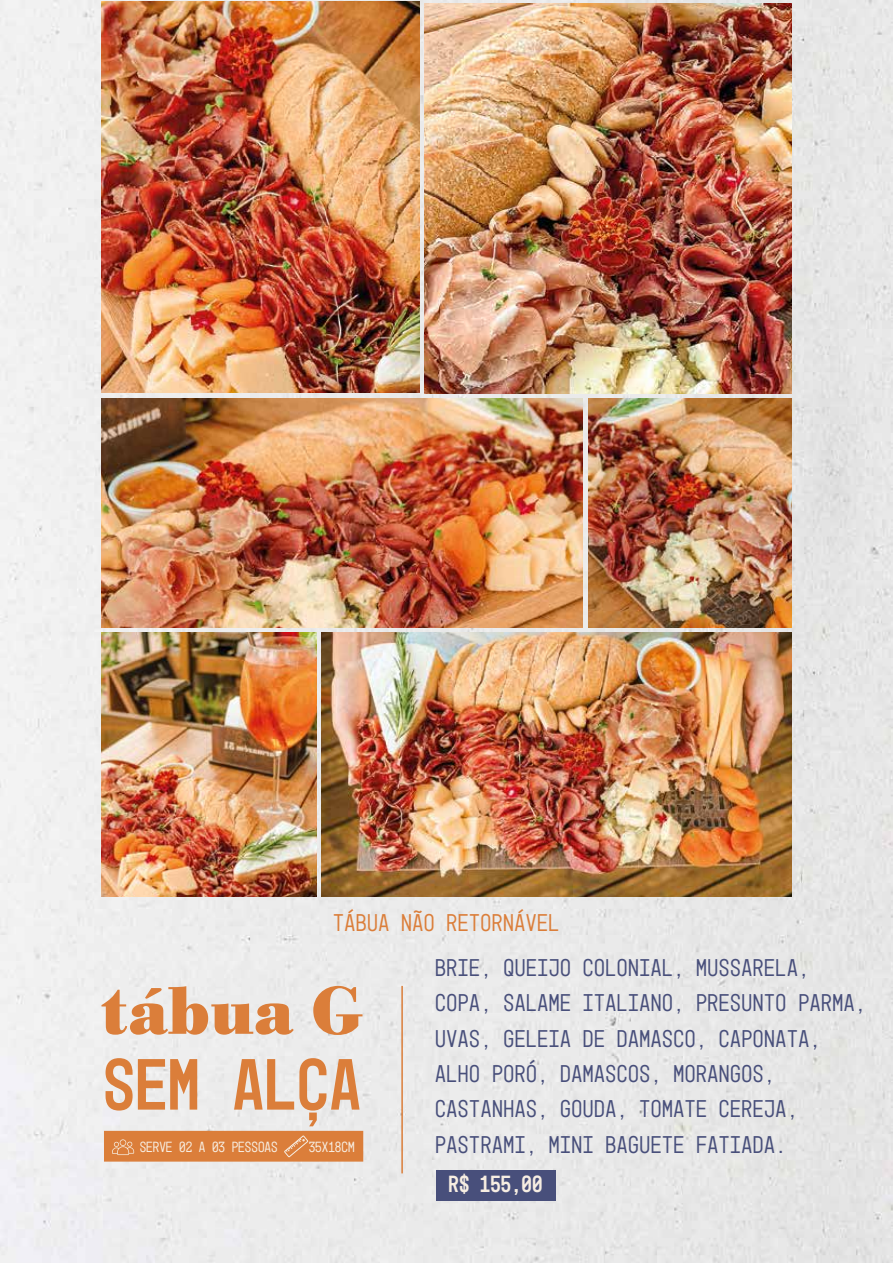
<style>
.page{position:relative;width:893px;height:1263px;background:#fff}
.page>*{position:absolute;margin:0;border:0;box-sizing:border-box;transform-origin:0 0}
.t1{font:73.5px "Mono 45 Headline";color:#db7e3a}
.t2{font:700 70.05px "Bodoni URW";color:#db7e3a}
.t3{font:300 24.6px/35.2px "Mono 45 Headline";letter-spacing:.02em;color:#484f7b}
.t4{font:300 24.6px "Mono 45 Headline";letter-spacing:.02em;color:#db7e3a}
.t5{font:23.7px "Mono 45 Headline";color:#f7eee2}
.t6{font:300 15px "Mono 45 Headline";color:#f7eee2}
</style>
<div class="page">
<img style="left:0;top:1px;width:893px;height:1262px">
<img style="left:424px;top:3px;width:368px;height:390px">
<img style="left:101px;top:2px;width:318px;height:390px">
<img style="left:101px;top:399px;width:482px;height:228px">
<img style="left:321px;top:632px;width:471px;height:264px">
<img style="left:588px;top:399px;width:204px;height:228px">
<img style="left:101px;top:632px;width:215px;height:264px">
<div style="left:104px;top:1131px;width:259px;height:30px;background:#db7e3a"></div>
<svg style="left:112px;top:1139px;width:22px;height:16px"></svg>
<div style="left:436px;top:1169px;width:120px;height:31px;background:#484f7b"></div>
<hr style="left:401px;top:986px;width:2px;height:187px;background:#db7e3a">
<svg style="left:284px;top:1135px;width:24px;height:22px"></svg>
<p class="t4" style="left:333px;top:908px;width:228px">TÁBUA NÃO RETORNÁVEL</p>
<h2 class="t2" style="left:101px;top:969px;width:264px">tábua G</h2>
<h1 class="t1" style="left:103px;top:1041px;width:260px">SEM alça</h1>
<p class="t6" style="left:140px;top:1138px;width:140px">SERVE 02 A 03 PESSOAS</p>
<p class="t6" style="left:309px;top:1138px;width:48px">35X18CM</p>
<p class="t3" style="left:435px;top:950px;width:432px">BRIE, QUEIJO COLONIAL, MUSSARELA, COPA, SALAME ITALIANO, PRESUNTO PARMA, UVAS, GELEIA DE DAMASCO, CAPONATA, ALHO PORÓ, DAMASCOS, MORANGOS, CASTANHAS, GOUDA, TOMATE CEREJA, PASTRAMI, MINI BAGUETE FATIADA.</p>
<p class="t5" style="left:449px;top:1170px;width:95px">R$ 155,00</p>
</div>
